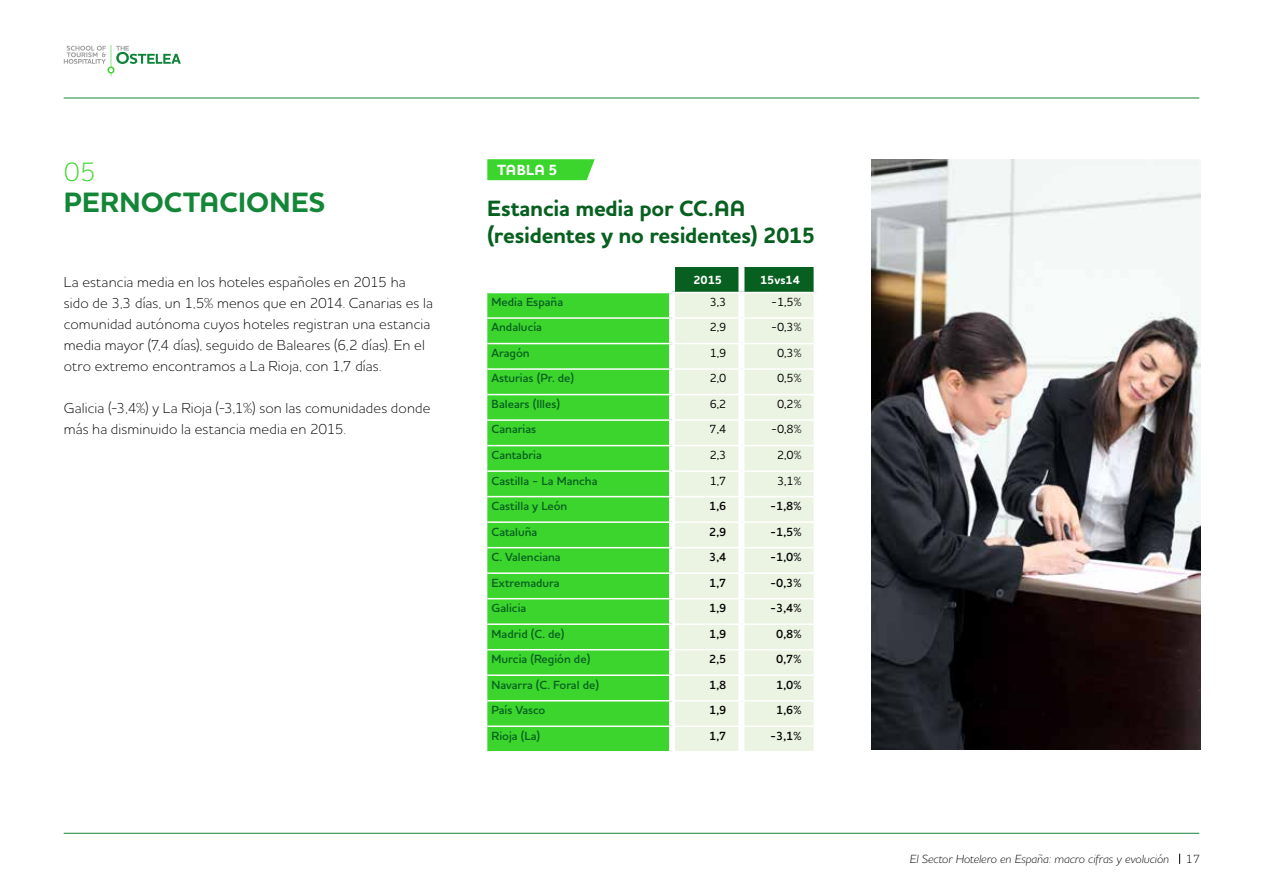
<style>
.page{position:relative;width:1263px;height:893px;background:#fff}
.page>*{position:absolute;margin:0;border:0;box-sizing:border-box;transform-origin:0 0}
.t1{font:700 28.5px "Houschka Pro";letter-spacing:.005em;color:#148637}
.t2{font:300 27px "Houschka Pro";color:#3cd52e}
.t3{font:700 22.5px/27px "Houschka Pro";letter-spacing:-.01em;color:#07601f}
.t4{font:700 15px "Houschka Pro";color:#fff}
.t5{font:300 14.7px/21px "Houschka Pro";letter-spacing:.01em;color:#000}
.t6{font:600 12px "Houschka Pro";color:#07601f}
.t7{font:600 12px "Houschka Pro";color:#000}
.t8{font:500 12px "Houschka Pro";color:#000}
.t9{font:italic 300 12px "Houschka Pro";color:#000}
.t10{font:700 12px "Houschka Pro";color:#fff}
.t11{font:300 12px "Houschka Pro";color:#000}
</style>
<div class="page">
<hr style="left:64px;top:98px;width:1135px;height:1px;background:#148637">
<hr style="left:64px;top:833px;width:1135px;height:1px;background:#148637">
<svg style="left:64px;top:45px;width:117px;height:32px"></svg>
<svg style="left:487px;top:159px;width:108px;height:21px;background:#46d738"></svg>
<div style="left:675px;top:267px;width:139px;height:25px;background:#07601f"></div>
<div style="left:487px;top:293px;width:182px;height:458px;background:#3cd52e"></div>
<div style="left:675px;top:293px;width:139px;height:458px;background:#ebf4e3"></div>
<div style="left:738px;top:267px;width:6px;height:25px;background:#fff"></div>
<div style="left:738px;top:293px;width:6px;height:24px;background:#fff"></div>
<div style="left:738px;top:319px;width:6px;height:24px;background:#fff"></div>
<div style="left:738px;top:344px;width:6px;height:24px;background:#fff"></div>
<div style="left:738px;top:370px;width:6px;height:24px;background:#fff"></div>
<div style="left:738px;top:395px;width:6px;height:24px;background:#fff"></div>
<div style="left:738px;top:421px;width:6px;height:24px;background:#fff"></div>
<div style="left:738px;top:446px;width:6px;height:24px;background:#fff"></div>
<div style="left:738px;top:472px;width:6px;height:24px;background:#fff"></div>
<div style="left:738px;top:497px;width:6px;height:24px;background:#fff"></div>
<div style="left:738px;top:523px;width:6px;height:24px;background:#fff"></div>
<div style="left:738px;top:548px;width:6px;height:24px;background:#fff"></div>
<div style="left:738px;top:574px;width:6px;height:24px;background:#fff"></div>
<div style="left:738px;top:599px;width:6px;height:24px;background:#fff"></div>
<div style="left:738px;top:625px;width:6px;height:24px;background:#fff"></div>
<div style="left:738px;top:650px;width:6px;height:24px;background:#fff"></div>
<div style="left:738px;top:676px;width:6px;height:24px;background:#fff"></div>
<div style="left:738px;top:701px;width:6px;height:24px;background:#fff"></div>
<div style="left:738px;top:727px;width:6px;height:24px;background:#fff"></div>
<hr style="left:487px;top:317px;width:185px;height:2px;background:#fff">
<hr style="left:672px;top:317px;width:69px;height:2px;background:#fff">
<hr style="left:741px;top:317px;width:73px;height:2px;background:#fff">
<hr style="left:487px;top:343px;width:185px;height:1px;background:#fff">
<hr style="left:672px;top:343px;width:69px;height:1px;background:#fff">
<hr style="left:741px;top:343px;width:73px;height:1px;background:#fff">
<hr style="left:487px;top:368px;width:185px;height:2px;background:#fff">
<hr style="left:672px;top:368px;width:69px;height:2px;background:#fff">
<hr style="left:741px;top:368px;width:73px;height:2px;background:#fff">
<hr style="left:487px;top:394px;width:185px;height:1px;background:#fff">
<hr style="left:672px;top:394px;width:69px;height:1px;background:#fff">
<hr style="left:741px;top:394px;width:73px;height:1px;background:#fff">
<hr style="left:487px;top:419px;width:185px;height:2px;background:#fff">
<hr style="left:672px;top:419px;width:69px;height:2px;background:#fff">
<hr style="left:741px;top:419px;width:73px;height:2px;background:#fff">
<hr style="left:487px;top:445px;width:185px;height:1px;background:#fff">
<hr style="left:672px;top:445px;width:69px;height:1px;background:#fff">
<hr style="left:741px;top:445px;width:73px;height:1px;background:#fff">
<hr style="left:487px;top:470px;width:185px;height:2px;background:#fff">
<hr style="left:672px;top:470px;width:69px;height:2px;background:#fff">
<hr style="left:741px;top:470px;width:73px;height:2px;background:#fff">
<hr style="left:487px;top:496px;width:185px;height:1px;background:#fff">
<hr style="left:672px;top:496px;width:69px;height:1px;background:#fff">
<hr style="left:741px;top:496px;width:73px;height:1px;background:#fff">
<hr style="left:487px;top:521px;width:185px;height:2px;background:#fff">
<hr style="left:672px;top:521px;width:69px;height:2px;background:#fff">
<hr style="left:741px;top:521px;width:73px;height:2px;background:#fff">
<hr style="left:487px;top:547px;width:185px;height:1px;background:#fff">
<hr style="left:672px;top:547px;width:69px;height:1px;background:#fff">
<hr style="left:741px;top:547px;width:73px;height:1px;background:#fff">
<hr style="left:487px;top:572px;width:185px;height:2px;background:#fff">
<hr style="left:672px;top:572px;width:69px;height:2px;background:#fff">
<hr style="left:741px;top:572px;width:73px;height:2px;background:#fff">
<hr style="left:487px;top:598px;width:185px;height:1px;background:#fff">
<hr style="left:672px;top:598px;width:69px;height:1px;background:#fff">
<hr style="left:741px;top:598px;width:73px;height:1px;background:#fff">
<hr style="left:487px;top:623px;width:185px;height:2px;background:#fff">
<hr style="left:672px;top:623px;width:69px;height:2px;background:#fff">
<hr style="left:741px;top:623px;width:73px;height:2px;background:#fff">
<hr style="left:487px;top:649px;width:185px;height:1px;background:#fff">
<hr style="left:672px;top:649px;width:69px;height:1px;background:#fff">
<hr style="left:741px;top:649px;width:73px;height:1px;background:#fff">
<hr style="left:487px;top:674px;width:185px;height:2px;background:#fff">
<hr style="left:672px;top:674px;width:69px;height:2px;background:#fff">
<hr style="left:741px;top:674px;width:73px;height:2px;background:#fff">
<hr style="left:487px;top:700px;width:185px;height:1px;background:#fff">
<hr style="left:672px;top:700px;width:69px;height:1px;background:#fff">
<hr style="left:741px;top:700px;width:73px;height:1px;background:#fff">
<hr style="left:487px;top:725px;width:185px;height:2px;background:#fff">
<hr style="left:672px;top:725px;width:69px;height:2px;background:#fff">
<hr style="left:741px;top:725px;width:73px;height:2px;background:#fff">
<img style="left:872px;top:159px;width:328px;height:590px">
<h2 class="t2" style="left:64px;top:154px;width:34px">05</h2>
<h1 class="t1" style="left:64px;top:184px;width:263px">PERNOCTACIONES</h1>
<h3 class="t3" style="left:487px;top:195px;width:329px">Estancia media por CC.AA (residentes y no residentes) 2015</h3>
<p class="t4" style="left:497px;top:161px;width:62px">TABLA 5</p>
<p class="t5" style="left:64px;top:271px;width:371px">La estancia media en los hoteles españoles en 2015 ha sido de 3,3 días, un 1,5% menos que en 2014. Canarias es la comunidad autónoma cuyos hoteles registran una estancia media mayor (7,4 días), seguido de Baleares (6,2 días). En el otro extremo encontramos a La Rioja, con 1,7 días.</p>
<p class="t5" style="left:64px;top:397px;width:368px">Galicia (-3,4%) y La Rioja (-3,1%) son las comunidades donde más ha disminuido la estancia media en 2015.</p>
<p class="t10" style="left:693px;top:272px;width:30px">2015</p>
<p class="t10" style="left:760px;top:272px;width:41px">15vs14</p>
<p class="t6" style="left:492px;top:294px;width:73px">Media España</p>
<p class="t8" style="left:710px;top:294px;width:18px">3,3</p>
<p class="t8" style="left:771px;top:294px;width:32px">-1,5%</p>
<p class="t6" style="left:492px;top:320px;width:52px">Andalucía</p>
<p class="t8" style="left:710px;top:320px;width:18px">2,9</p>
<p class="t8" style="left:771px;top:320px;width:32px">-0,3%</p>
<p class="t6" style="left:492px;top:345px;width:40px">Aragón</p>
<p class="t8" style="left:710px;top:345px;width:18px">1,9</p>
<p class="t8" style="left:777px;top:345px;width:26px">0,3%</p>
<p class="t6" style="left:492px;top:371px;width:84px">Asturias (Pr. de)</p>
<p class="t8" style="left:710px;top:371px;width:18px">2,0</p>
<p class="t8" style="left:777px;top:371px;width:26px">0,5%</p>
<p class="t6" style="left:492px;top:396px;width:70px">Balears (Illes)</p>
<p class="t8" style="left:710px;top:396px;width:18px">6,2</p>
<p class="t8" style="left:777px;top:396px;width:26px">0,2%</p>
<p class="t6" style="left:492px;top:422px;width:46px">Canarias</p>
<p class="t8" style="left:710px;top:422px;width:18px">7,4</p>
<p class="t8" style="left:771px;top:422px;width:32px">-0,8%</p>
<p class="t6" style="left:492px;top:447px;width:52px">Cantabria</p>
<p class="t8" style="left:710px;top:447px;width:18px">2,3</p>
<p class="t8" style="left:777px;top:447px;width:26px">2,0%</p>
<p class="t6" style="left:492px;top:473px;width:107px">Castilla - La Mancha</p>
<p class="t8" style="left:710px;top:473px;width:18px">1,7</p>
<p class="t8" style="left:777px;top:473px;width:26px">3,1%</p>
<p class="t6" style="left:492px;top:498px;width:77px">Castilla y León</p>
<p class="t7" style="left:709px;top:498px;width:19px">1,6</p>
<p class="t7" style="left:770px;top:498px;width:33px">-1,8%</p>
<p class="t6" style="left:492px;top:524px;width:47px">Cataluña</p>
<p class="t7" style="left:709px;top:524px;width:19px">2,9</p>
<p class="t7" style="left:770px;top:524px;width:33px">-1,5%</p>
<p class="t6" style="left:492px;top:549px;width:71px">C. Valenciana</p>
<p class="t7" style="left:709px;top:549px;width:19px">3,4</p>
<p class="t7" style="left:770px;top:549px;width:33px">-1,0%</p>
<p class="t6" style="left:492px;top:575px;width:70px">Extremadura</p>
<p class="t7" style="left:709px;top:575px;width:19px">1,7</p>
<p class="t7" style="left:770px;top:575px;width:33px">-0,3%</p>
<p class="t6" style="left:492px;top:600px;width:36px">Galicia</p>
<p class="t7" style="left:709px;top:600px;width:19px">1,9</p>
<p class="t7" style="left:770px;top:600px;width:33px">-3,4%</p>
<p class="t6" style="left:492px;top:626px;width:74px">Madrid (C. de)</p>
<p class="t7" style="left:709px;top:626px;width:19px">1,9</p>
<p class="t7" style="left:776px;top:626px;width:27px">0,8%</p>
<p class="t6" style="left:492px;top:651px;width:100px">Murcia (Región de)</p>
<p class="t7" style="left:709px;top:651px;width:19px">2,5</p>
<p class="t7" style="left:776px;top:651px;width:27px">0,7%</p>
<p class="t6" style="left:492px;top:677px;width:109px">Navarra (C. Foral de)</p>
<p class="t7" style="left:709px;top:677px;width:19px">1,8</p>
<p class="t7" style="left:776px;top:677px;width:27px">1,0%</p>
<p class="t6" style="left:492px;top:702px;width:55px">País Vasco</p>
<p class="t7" style="left:709px;top:702px;width:19px">1,9</p>
<p class="t7" style="left:776px;top:702px;width:27px">1,6%</p>
<p class="t6" style="left:492px;top:728px;width:50px">Rioja (La)</p>
<p class="t7" style="left:709px;top:728px;width:19px">1,7</p>
<p class="t7" style="left:770px;top:728px;width:33px">-3,1%</p>
<p class="t9" style="left:910px;top:851px;width:261px">El Sector Hotelero en España: macro cifras y evolución</p>
<p class="t11" style="left:1186px;top:851px;width:16px">17</p>
</div>
